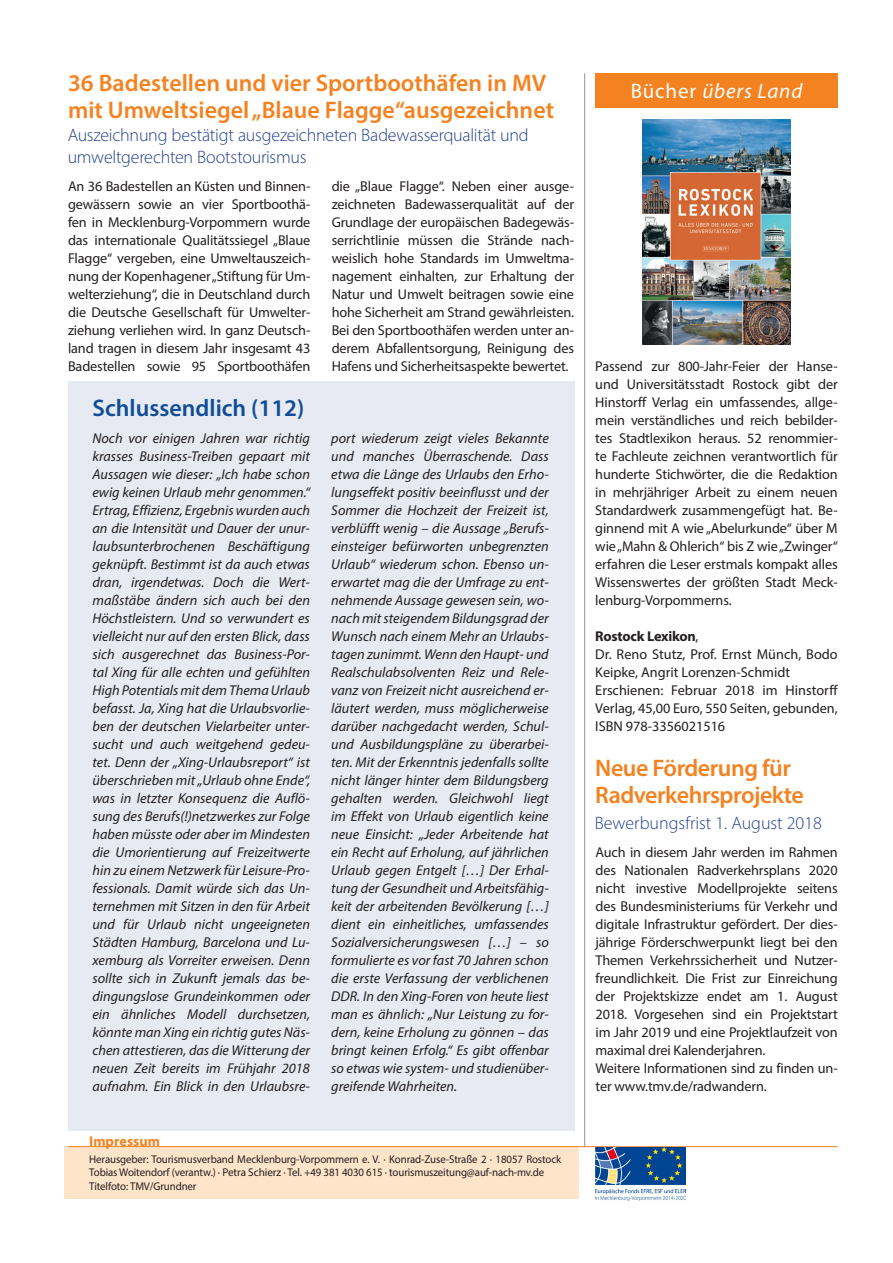
<style>
.page{position:relative;width:893px;height:1263px;background:#fff}
.page>*{position:absolute;margin:0;border:0;box-sizing:border-box;transform-origin:0 0}
.Headline_3{font:600 24px/27px "Myriad Pro";color:#f58220}
.Headline_3-2{font:600 24px/27px "Myriad Pro";letter-spacing:-.02em;color:#f58220}
.Headline_3-3{font:600 24px "Myriad Pro";color:#0f4d96}
.Headline_Kasten{font:italic 21px "Myriad Pro";letter-spacing:.04em;color:#fff}
.Subline_1B{font:300 18px/22.5px "Myriad Pro";letter-spacing:-.01em;color:#253f8e}
.Fließtext{font:italic 14.25px/18px "Myriad Pro";color:#231f20;text-align:justify}
.Fließtext-2{font:14.25px/18px "Myriad Pro";letter-spacing:-.01em;color:#231f20;text-align:justify}
.Fließtext-3{font:700 14.25px "Myriad Pro";letter-spacing:-.015em;color:#231f20}
.t1{font:700 14.25px "Myriad Pro";color:#f58220}
.t2{font:11.25px/13.5px "Myriad Pro";letter-spacing:-.01em;color:#231f20}
.s1{font-style:normal}
.s2{font-weight:400}
</style>
<div class="page">
<div style="left:64px;top:1147px;width:514px;height:52px;background:#fee5ca"></div>
<div style="left:68px;top:382px;width:506px;height:749px;background:#e7e9f3"></div>
<hr style="left:584px;top:73px;width:1px;height:1074px;background:#939598">
<hr style="left:68px;top:1146px;width:770px;height:1px;background:#f58220">
<div style="left:595px;top:73px;width:243px;height:34px;background:#f58220"></div>
<img style="left:595px;top:1148px;width:91px;height:52px">
<img style="left:642px;top:120px;width:149px;height:225px">
<p class="Headline_3" style="left:68px;top:69px;width:488px">36 Badestellen und vier Sportboothäfen in MV mit Umweltsiegel „Blaue Flagge“ausgezeichnet</p>
<p class="Subline_1B" style="left:68px;top:124px;width:463px">Auszeichnung bestätigt ausgezeichneten Badewasserqualität und umweltgerechten Bootstourismus</p>
<p class="Fließtext-2" style="left:68px;top:177px;width:244px">An 36 Badestellen an Küsten und Binnen&shy;gewässern sowie an vier Sportboothä&shy;fen in Mecklenburg-Vorpommern wurde das internationale Qualitätssiegel „Blaue Flagge“ vergeben, eine Umweltauszeich&shy;nung der Kopenhagener „Stiftung für Um&shy;welterziehung“, die in Deutschland durch die Deutsche Gesellschaft für Umwelter&shy;ziehung verliehen wird. In ganz Deutsch&shy;land tragen in diesem Jahr insgesamt 43<br>Badestellen sowie 95 Sportboothäfen</p>
<p class="Fließtext-2" style="left:332px;top:177px;width:244px">die „Blaue Flagge“. Neben einer ausge&shy;zeichneten Badewasserqualität auf der Grundlage der europäischen Badegewäs&shy;serrichtlinie müssen die Strände nach&shy;weislich hohe Standards im Umweltma&shy;nagement einhalten, zur Erhaltung der Natur und Umwelt beitragen sowie eine hohe Sicherheit am Strand gewährleisten.<br>Bei den Sportboothäfen werden unter an&shy;derem Abfallentsorgung, Reinigung des Hafens und Sicherheitsaspekte bewertet.</p>
<p class="Headline_3-3" style="left:92px;top:392px;width:213px">Schlussendlich (112)</p>
<p class="Fließtext" style="left:92px;top:429px;width:219px">Noch vor einigen Jahren war richtig krasses Business-Treiben gepaart mit Aussagen wie dieser: „Ich habe schon ewig keinen Urlaub mehr genommen.“ Ertrag, Effizienz, Ergebnis wurden auch an die Intensität und Dauer der unur&shy;laubsunterbrochenen Beschäftigung geknüpft. Bestimmt ist da auch etwas dran, irgendetwas. Doch die Wert&shy;maßstäbe ändern sich auch bei den Höchstleistern. Und so verwundert es vielleicht nur auf den ersten Blick, dass sich ausgerechnet das Business-Por&shy;tal Xing für alle echten und gefühlten High Potentials mit dem Thema Urlaub befasst. Ja, Xing hat die Urlaubsvorlie&shy;ben der deutschen Vielarbeiter unter&shy;sucht und auch weitgehend gedeu&shy;tet. Denn der „Xing-Urlaubsreport“ ist überschrieben mit „Urlaub ohne Ende“, was in letzter Konsequenz die Auflö&shy;sung des Berufs(!)netzwerkes zur Folge haben müsste oder aber im Mindesten die Umorientierung auf Freizeitwerte hin zu einem Netzwerk für Leisure-Pro&shy;fessionals. Damit würde sich das Un&shy;ternehmen mit Sitzen in den für Arbeit und für Urlaub nicht ungeeigneten Städten Hamburg, Barcelona und Lu&shy;xemburg als Vorreiter erweisen. Denn sollte sich in Zukunft jemals das be&shy;dingungslose Grundeinkommen oder ein ähnliches Modell durchsetzen, könnte man Xing ein richtig gutes Näs&shy;chen attestieren, das die Witterung der neuen Zeit bereits im Frühjahr 2018 aufnahm. Ein Blick in den Urlaubsre-</p>
<p class="Fließtext" style="left:331px;top:429px;width:219px">port wiederum zeigt vieles Bekannte und manches Überraschende. Dass etwa die Länge des Urlaubs den Erho&shy;lungseffekt positiv beeinflusst und der Sommer die Hochzeit der Freizeit ist, verblüfft wenig – die Aussage „Berufs&shy;einsteiger befürworten unbegrenzten Urlaub“ wiederum schon. Ebenso un&shy;erwartet mag die der Umfrage zu ent&shy;nehmende Aussage gewesen sein, wo&shy;nach mit steigendem Bildungsgrad der Wunsch nach einem Mehr an Urlaubs&shy;tagen zunimmt. Wenn den Haupt- und Realschulabsolventen Reiz und Rele&shy;vanz von Freizeit nicht ausreichend er&shy;läutert werden, muss möglicherweise darüber nachgedacht werden, Schul&shy;und Ausbildungspläne zu überarbei&shy;ten. Mit der Erkenntnis jedenfalls sollte nicht länger hinter dem Bildungsberg gehalten werden. Gleichwohl liegt im Effekt von Urlaub eigentlich keine neue Einsicht: „Jeder Arbeitende hat ein Recht auf Erholung, auf jährlichen Urlaub gegen Entgelt […] Der Erhal&shy;tung der Gesundheit und Arbeitsfähig&shy;keit der arbeitenden Bevölkerung […] dient ein einheitliches, umfassendes Sozialversicherungswesen […] – so formulierte es vor fast 70 Jahren schon die erste Verfassung der verblichenen DDR. In den Xing-Foren von heute liest man es ähnlich: „Nur Leistung zu for&shy;dern, keine Erholung zu gönnen – das bringt keinen Erfolg.“ Es gibt offenbar so etwas wie system- und studienüber&shy;greifende Wahrheiten.</p>
<p class="t1" style="left:89px;top:1132px;width:72px">Impressum</p>
<p class="t2" style="left:89px;top:1152px;width:473px">Herausgeber: Tourismusverband Mecklenburg-Vorpommern e. V. · Konrad-Zuse-Straße 2 · 18057 Rostock<br>Tobias Woitendorf (verantw.) · Petra Schierz · Tel. +49 381 4030 615 · tourismuszeitung@auf-nach-mv.de</p>
<p class="t2" style="left:89px;top:1179px;width:109px">Titelfoto: TMV/Grundner</p>
<p class="Headline_Kasten" style="left:631px;top:78px;width:173px"><span class="s1">Bücher</span> übers Land</p>
<p class="Fließtext-2" style="left:595px;top:357px;width:244px">Passend zur 800-Jahr-Feier der Hanse&shy;und Universitätsstadt Rostock gibt der Hinstorff Verlag ein umfassendes, allge&shy;mein verständliches und reich bebilder&shy;tes Stadtlexikon heraus. 52 renommier&shy;te Fachleute zeichnen verantwortlich für hunderte Stichwörter, die die Redaktion in mehrjähriger Arbeit zu einem neuen Standardwerk zusammengefügt hat. Be&shy;ginnend mit A wie „Abelurkunde“ über M wie „Mahn &amp; Ohlerich“ bis Z wie „Zwinger“ erfahren die Leser erstmals kompakt alles Wissenswertes der größten Stadt Meck&shy;lenburg-Vorpommerns.</p>
<p class="Fließtext-3" style="left:595px;top:627px;width:105px">Rostock Lexikon<span class="s2">,</span></p>
<p class="Fließtext-2" style="left:595px;top:645px;width:244px">Dr. Reno Stutz, Prof. Ernst Münch, Bodo<br>Keipke, Angrit Lorenzen-Schmidt</p>
<p class="Fließtext-2" style="left:595px;top:681px;width:244px">Erschienen: Februar 2018 im Hinstorff Verlag, 45,00 Euro, 550 Seiten, gebunden, ISBN 978-3356021516</p>
<p class="Headline_3-2" style="left:595px;top:754px;width:210px">Neue Förderung für<br>Radverkehrsprojekte</p>
<p class="Subline_1B" style="left:595px;top:811px;width:229px">Bewerbungsfrist 1. August 2018</p>
<p class="Fließtext-2" style="left:595px;top:843px;width:244px">Auch in diesem Jahr werden im Rahmen des Nationalen Radverkehrsplans 2020 nicht investive Modellprojekte seitens des Bundesministeriums für Verkehr und digitale Infrastruktur gefördert. Der dies&shy;jährige Förderschwerpunkt liegt bei den Themen Verkehrssicherheit und Nutzer&shy;freundlichkeit. Die Frist zur Einreichung der Projektskizze endet am 1. August 2018. Vorgesehen sind ein Projektstart im Jahr 2019 und eine Projektlaufzeit von maximal drei Kalenderjahren.</p>
<p class="Fließtext-2" style="left:595px;top:1059px;width:244px">Weitere Informationen sind zu finden un&shy;ter www.tmv.de/radwandern.</p>
</div>
